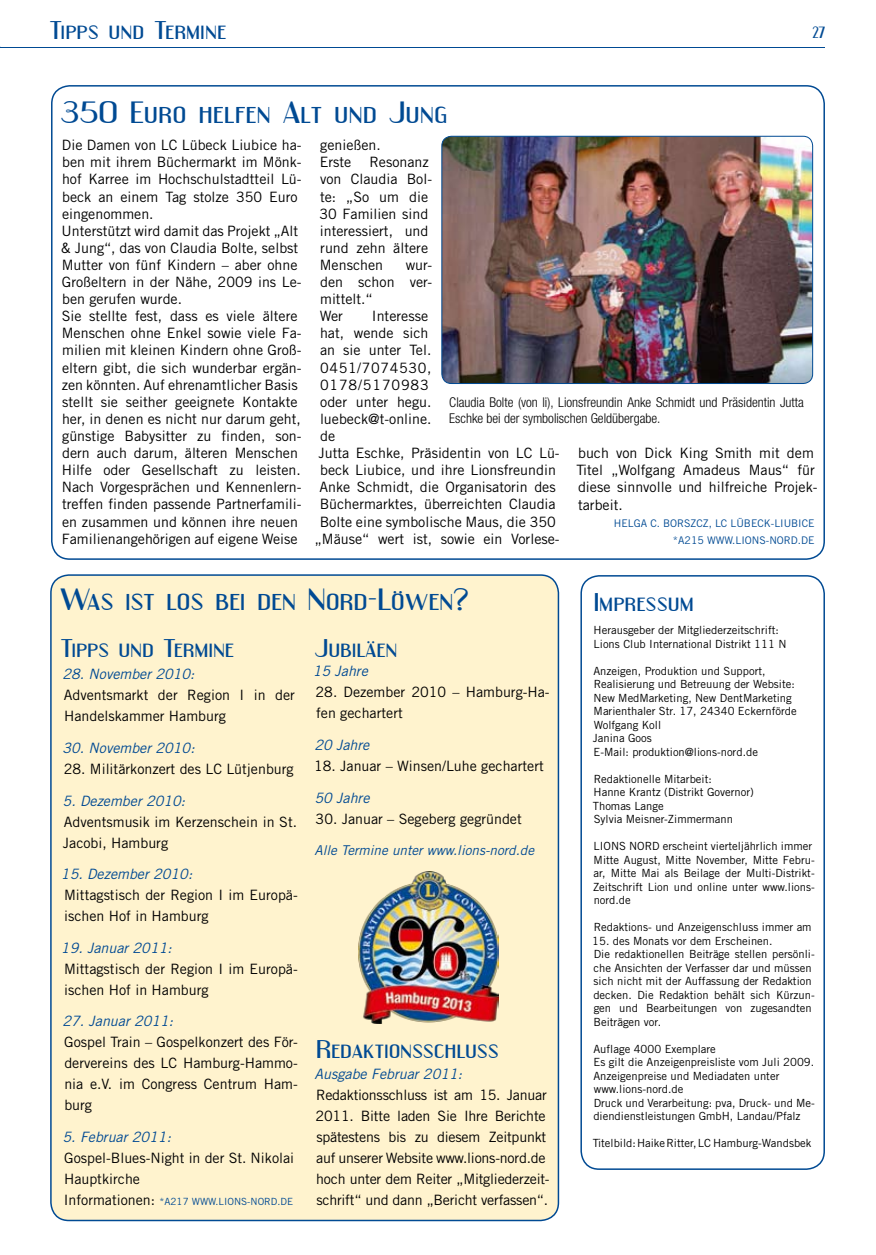
<style>
.page{position:relative;width:876px;height:1255px;background:#fff}
.page>*{position:absolute;margin:0;border:0;box-sizing:border-box;transform-origin:0 0}
.t1{font:27px "Engebrechtre Expanded";letter-spacing:-.005em;color:#004a93}
.t2{font:22.5px "Engebrechtre Expanded";letter-spacing:-.01em;color:#004a93}
.t3{font:14.25px/17.1px "Trade Gothic";color:#000}
.t4{font:italic 14.25px "Trade Gothic";color:#004a93}
.t5{font:14.25px "Trade Gothic";letter-spacing:.045em;color:#000}
.t6{font:14.25px "Trade Gothic";letter-spacing:.06em;color:#000}
.t7{font:14.25px "Engebrechtre";color:#004a93}
.t8{font:300 condensed 13.5px/16.2px "Helvetica Neue";color:#000}
.t9{font:italic 13.5px "Trade Gothic";color:#004a93}
.t10{font:11.25px/13.5px "Trade Gothic";color:#000}
.t11{font:10.5px "Trade Gothic";color:#004a93}
.t12{font:9.9px "Trade Gothic";color:#004a93}
.s1{font-size:9.9px;color:#004a93}
</style>
<div class="page">
<hr style="left:0;top:47px;width:825px;height:1px;background:#004a93">
<div style="left:580px;top:575px;width:245px;height:594px;border:2px solid #004a93;border-radius:18px"></div>
<div style="left:51px;top:575px;width:507px;height:645px;background:#fff3ce;border-radius:18px"></div>
<div style="left:50px;top:574px;width:509px;height:647px;border:2px solid #004a93;border-radius:18px"></div>
<img style="left:442px;top:136px;width:371px;height:247px">
<div style="left:442px;top:136px;width:371px;height:248px;border:1px solid #004a93;border-radius:10px"></div>
<img style="left:359px;top:871px;width:140px;height:152px">
<h2 class="t2" style="left:50px;top:17px;width:178px">Tipps und Termine</h2>
<p class="t7" style="left:812px;top:24px;width:14px">27</p>
<h1 class="t1" style="left:60px;top:97px;width:389px">350 Euro helfen Alt und Jung</h1>
<p class="t3" style="left:61px;top:136px;width:242px">Die Damen von LC Lübeck Liubice ha&shy;ben mit ihrem Büchermarkt im Mönk&shy;hof Karree im Hochschulstadtteil Lü&shy;beck an einem Tag stolze 350 Euro eingenommen.<br>Unterstützt wird damit das Projekt „Alt &amp; Jung“, das von Claudia Bolte, selbst Mutter von fünf Kindern – aber ohne Großeltern in der Nähe, 2009 ins Le&shy;ben gerufen wurde.<br>Sie stellte fest, dass es viele ältere Menschen ohne Enkel sowie viele Fa&shy;milien mit kleinen Kindern ohne Groß&shy;eltern gibt, die sich wunderbar ergän&shy;zen könnten. Auf ehrenamtlicher Basis stellt sie seither geeignete Kontakte her, in denen es nicht nur darum geht, günstige Babysitter zu finden, son&shy;dern auch darum, älteren Menschen Hilfe oder Gesellschaft zu leisten.<br>Nach Vorgesprächen und Kennenlern&shy;treffen finden passende Partnerfamili&shy;en zusammen und können ihre neuen Familienangehörigen auf eigene Weise</p>
<p class="t3" style="left:320px;top:136px;width:63px">genießen.<br>Erste</p>
<p class="t3" style="left:319px;top:153px;width:114px;text-indent:50px">Resonanz von Claudia Bol&shy;te: „So um die<br>30 Familien sind interessiert, und rund zehn ältere<br>Menschen</p>
<p class="t3" style="left:320px;top:256px;width:114px;text-indent:86px">wur&shy;den schon ver&shy;mittelt.“<br>Wer</p>
<p class="t3" style="left:372px;top:307px;width:58px">Interesse</p>
<p class="t3" style="left:320px;top:324px;width:110px">hat, wende sich</p>
<p class="t3" style="left:320px;top:342px;width:113px">an sie unter Tel.</p>
<p class="t5" style="left:320px;top:359px;width:113px">0451/7074530,</p>
<p class="t6" style="left:320px;top:376px;width:110px">0178/5170983</p>
<p class="t3" style="left:320px;top:393px;width:113px">oder unter hegu.</p>
<p class="t3" style="left:320px;top:410px;width:113px">luebeck@t-online.</p>
<p class="t3" style="left:320px;top:427px;width:17px">de</p>
<p class="t3" style="left:319px;top:444px;width:243px">Jutta Eschke, Präsidentin von LC Lü-</p>
<p class="t3" style="left:320px;top:461px;width:237px">beck Liubice, und ihre Lionsfreundin</p>
<p class="t3" style="left:319px;top:478px;width:238px">Anke Schmidt, die Organisatorin des</p>
<p class="t3" style="left:320px;top:495px;width:237px">Büchermarktes, überreichten Claudia</p>
<p class="t3" style="left:320px;top:513px;width:238px">Bolte eine symbolische Maus, die 350</p>
<p class="t3" style="left:315px;top:530px;width:246px">„Mäuse“ wert ist, sowie ein Vorlese-</p>
<p class="t8" style="left:449px;top:394px;width:356px">Claudia Bolte (von li), Lionsfreundin Anke Schmidt und Präsidentin Jutta<br>Eschke bei der symbolischen Geldübergabe.</p>
<p class="t3" style="left:576px;top:444px;width:243px">buch von Dick King Smith mit dem<br>Titel „Wolfgang Amadeus Maus“ für diese sinnvolle und hilfreiche Projek&shy;tarbeit.</p>
<p class="t11" style="left:614px;top:516px;width:15px">Helga</p>
<p class="t11" style="left:650px;top:516px;width:28px">C. Borszcz</p>
<p class="t11" style="left:709px;top:516px;width:43px">, LC Lübeck</p>
<p class="t11" style="left:771px;top:516px;width:16px">-Liubice</p>
<p class="t11" style="left:673px;top:533px;width:44px">*A215 www</p>
<p class="t11" style="left:732px;top:533px;width:10px">.lions</p>
<p class="t11" style="left:766px;top:533px;width:12px">-nord</p>
<p class="t11" style="left:798px;top:533px;width:11px">.de</p>
<h1 class="t1" style="left:60px;top:583px;width:410px">Was ist los bei den Nord-Löwen?</h1>
<h2 class="t2" style="left:61px;top:635px;width:174px">Tipps und Termine</h2>
<p class="t4" style="left:62px;top:665px;width:134px">28. November 2010:</p>
<p class="t3" style="left:64px;top:684px;width:233px;line-height:21px">Adventsmarkt der Region I in der<br>Handelskammer Hamburg</p>
<p class="t4" style="left:63px;top:739px;width:134px">30. November 2010:</p>
<p class="t3" style="left:64px;top:760px;width:231px">28. Militärkonzert des LC Lütjenburg</p>
<p class="t4" style="left:63px;top:791px;width:124px">5. Dezember 2010:</p>
<p class="t3" style="left:63px;top:810px;width:236px;line-height:21px">Adventsmusik im Kerzenschein in St.<br>Jacobi, Hamburg</p>
<p class="t4" style="left:61px;top:865px;width:133px">15. Dezember 2010:</p>
<p class="t3" style="left:64px;top:884px;width:235px;line-height:21px">Mittagstisch der Region I im Europä&shy;ischen Hof in Hamburg</p>
<p class="t4" style="left:61px;top:938px;width:112px">19. Januar 2011:</p>
<p class="t3" style="left:64px;top:957px;width:235px;line-height:21px">Mittagstisch der Region I im Europä&shy;ischen Hof in Hamburg</p>
<p class="t4" style="left:62px;top:1012px;width:112px">27. Januar 2011:</p>
<p class="t3" style="left:64px;top:1031px;width:235px;line-height:21px;text-align:justify">Gospel Train – Gospelkonzert des För&shy;dervereins des LC Hamburg-Hammo&shy;nia e.V. im Congress Centrum Ham&shy;burg</p>
<p class="t4" style="left:63px;top:1128px;width:110px">5. Februar 2011:</p>
<p class="t3" style="left:64px;top:1146px;width:232px;line-height:21px">Gospel-Blues-Night in der St. Nikolai<br>Hauptkirche<br>Informationen: <span class="s1">*A217 www</span></p>
<p class="t12" style="left:216px;top:1195px;width:10px">.lions</p>
<p class="t12" style="left:247px;top:1195px;width:11px">-nord</p>
<p class="t12" style="left:277px;top:1195px;width:10px">.de</p>
<h2 class="t2" style="left:315px;top:635px;width:84px">Jubiläen</h2>
<p class="t4" style="left:313px;top:662px;width:57px">15 Jahre</p>
<p class="t3" style="left:316px;top:681px;width:236px;line-height:21px">28. Dezember 2010 – Hamburg-Ha&shy;fen gechartert</p>
<p class="t4" style="left:314px;top:736px;width:57px">20 Jahre</p>
<p class="t3" style="left:314px;top:757px;width:231px">18. Januar – Winsen/Luhe gechartert</p>
<p class="t4" style="left:314px;top:788px;width:57px">50 Jahre</p>
<p class="t3" style="left:316px;top:809px;width:208px">30. Januar – Segeberg gegründet</p>
<p class="t9" style="left:314px;top:842px;width:221px">Alle Termine unter www.lions-nord.de</p>
<h2 class="t2" style="left:316px;top:1035px;width:184px">Redaktionsschluss</h2>
<p class="t4" style="left:314px;top:1064px;width:149px">Ausgabe Februar 2011:</p>
<p class="t3" style="left:316px;top:1083px;width:236px;line-height:21px">Redaktionsschluss ist am 15. Januar 2011. Bitte laden Sie Ihre Berichte spätestens bis zu diesem Zeitpunkt auf unserer Website www.lions-nord.de hoch unter dem Reiter „Mitgliederzeit&shy;schrift“ und dann „Bericht verfassen“.</p>
<h2 class="t2" style="left:594px;top:589px;width:102px">Impressum</h2>
<p class="t10" style="left:594px;top:623px;width:194px">Herausgeber der Mitgliederzeitschrift:<br>Lions Club International Distrikt 111 N</p>
<p class="t10" style="left:593px;top:663px;width:205px">Anzeigen, Produktion und Support,<br>Realisierung und Betreuung der Website:<br>New MedMarketing, New DentMarketing<br>Marienthaler Str. 17, 24340 Eckernförde<br>Wolfgang Koll<br>Janina Goos<br>E-Mail: produktion@lions-nord.de</p>
<p class="t10" style="left:593px;top:771px;width:163px">Redaktionelle Mitarbeit:<br>Hanne Krantz (Distrikt Governor)<br>Thomas Lange<br>Sylvia Meisner-Zimmermann</p>
<p class="t10" style="left:593px;top:839px;width:223px">LIONS NORD erscheint vierteljährlich immer Mitte August, Mitte November, Mitte Febru&shy;ar, Mitte Mai als Beilage der Multi-Distrikt-Zeitschrift Lion und online unter www.lions&shy;nord.de</p>
<p class="t10" style="left:594px;top:920px;width:219px">Redaktions- und Anzeigenschluss immer am</p>
<p class="t10" style="left:592px;top:933px;width:224px">15. des Monats vor dem Erscheinen.<br>Die redaktionellen Beiträge stellen persönli&shy;che Ansichten der Verfasser dar und müssen sich nicht mit der Auffassung der Redaktion decken. Die Redaktion behält sich Kürzun&shy;gen und Bearbeitungen von zugesandten Beiträgen vor.</p>
<p class="t10" style="left:593px;top:1041px;width:223px">Auflage 4000 Exemplare<br>Es gilt die Anzeigenpreisliste vom Juli 2009.<br>Anzeigenpreise und Mediadaten unter www.lions-nord.de<br>Druck und Verarbeitung: pva, Druck- und Me&shy;diendienstleistungen GmbH, Landau/Pfalz</p>
<p class="t10" style="left:593px;top:1136px;width:220px">Titelbild: Haike Ritter, LC Hamburg-Wandsbek</p>
</div>
